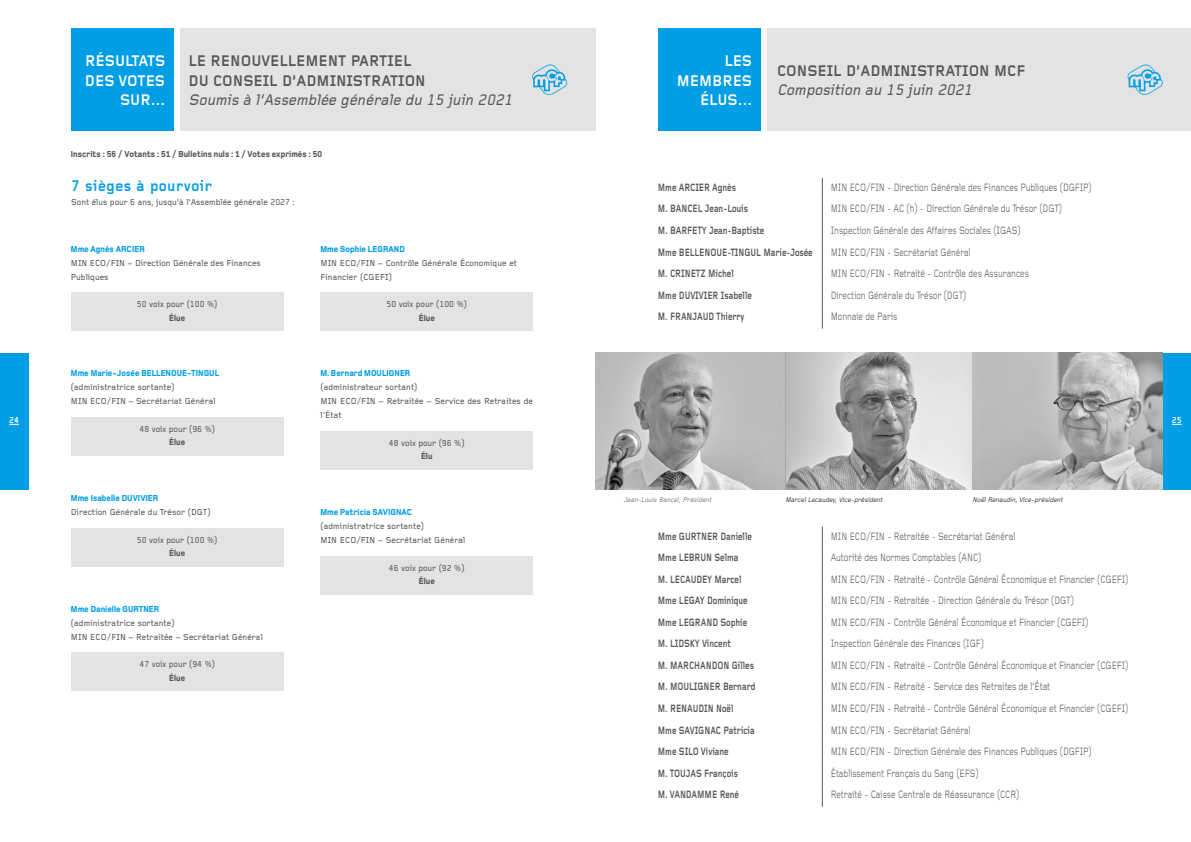
<style>
.page{position:relative;width:1191px;height:842px;background:#fff}
.page>*{position:absolute;margin:0;border:0;box-sizing:border-box;transform-origin:0 0}
.t1{font:700 16px/19.2px "Foundry Gridnik";color:#575756;scale:.9 1}
.t2{font:italic 500 16px "Foundry Gridnik";color:#575756;scale:.9 1}
.t3{font:700 16px/19.2px "Foundry Gridnik";color:#fff;text-align:right;scale:.9 1}
.t4{font:700 16px "Foundry Gridnik";letter-spacing:.03em;color:#009ee4;scale:.9 1}
.t5{font:11px "Foundry Gridnik";letter-spacing:-.01em;color:#575756;scale:.75 1}
.t6{font:700 11px "Foundry Gridnik";letter-spacing:-.01em;color:#575756;scale:.75 1}
.t7{font:500 9px/14px "Foundry Gridnik";letter-spacing:.01em;color:#575756;scale:.9 1}
.t8{font:9px "Foundry Monoline Extra Bold RO";letter-spacing:.01em;color:#009ee4;scale:.9 1}
.t9{font:9px "Foundry Monoline Extra Bold RO";letter-spacing:.01em;color:#575756;scale:.9 1}
.t10{font:700 9px "Foundry Gridnik";color:#fff;scale:.9 1}
.t11{font:italic 7px "Foundry Gridnik";color:#000;scale:.9 1}
.t12{font:italic 7px "Foundry Gridnik";color:#575756;scale:.9 1}
</style>
<div class="page">
<div style="left:1162px;top:353px;width:29px;height:136px;background:#009ee4"></div>
<div style="left:0;top:353px;width:28px;height:136px;background:#009ee4"></div>
<div style="left:767px;top:28px;width:424px;height:103px;background:#e4e3e3"></div>
<svg style="left:1127px;top:64px;width:35px;height:31px"></svg>
<div style="left:71px;top:28px;width:103px;height:103px;background:#009ee4"></div>
<div style="left:658px;top:28px;width:102px;height:103px;background:#009ee4"></div>
<div style="left:180px;top:28px;width:415px;height:103px;background:#e4e3e3"></div>
<svg style="left:532px;top:64px;width:35px;height:31px"></svg>
<img style="left:848px;top:353px;width:124px;height:136px">
<svg style="left:595px;top:353px;width:190px;height:136px;background:#afafae"></svg>
<img style="left:972px;top:353px;width:190px;height:136px">
<svg style="left:822px;top:178px;width:1px;height:151px"></svg>
<svg style="left:822px;top:527px;width:1px;height:280px"></svg>
<img style="left:785px;top:353px;width:63px;height:136px">
<div style="left:71px;top:293px;width:212px;height:38px;background:#e4e3e3"></div>
<div style="left:71px;top:417px;width:212px;height:39px;background:#e4e3e3"></div>
<div style="left:71px;top:528px;width:212px;height:39px;background:#e4e3e3"></div>
<div style="left:71px;top:653px;width:212px;height:38px;background:#e4e3e3"></div>
<div style="left:320px;top:293px;width:213px;height:38px;background:#e4e3e3"></div>
<div style="left:320px;top:431px;width:213px;height:39px;background:#e4e3e3"></div>
<div style="left:320px;top:556px;width:213px;height:39px;background:#e4e3e3"></div>
<h1 class="t3" style="left:85px;top:51px;width:91px">RÉSULTATS<br>DES VOTES<br>SUR…</h1>
<h1 class="t3" style="left:677px;top:51px;width:85px">LES<br>MEMBRES<br>ÉLUS…</h1>
<h1 class="t1" style="left:189px;top:51px;width:265px">LE RENOUVELLEMENT PARTIEL<br>DU CONSEIL D’ADMINISTRATION</h1>
<h1 class="t2" style="left:189px;top:91px;width:365px">Soumis à l’Assemblée générale du 15 juin 2021</h1>
<h1 class="t1" style="left:777px;top:61px;width:277px">CONSEIL D’ADMINISTRATION MCF</h1>
<h1 class="t2" style="left:777px;top:81px;width:222px">Composition au 15 juin 2021</h1>
<p class="t9" style="left:71px;top:150px;width:281px">Inscrits : 56 / Votants : 51 / Bulletins nuls : 1 / Votes exprimés : 50</p>
<h1 class="t4" style="left:71px;top:177px;width:158px">7 sièges à pourvoir</h1>
<p class="t7" style="left:71px;top:195px;width:250px">Sont élus pour 6 ans, jusqu’à l’Assemblée générale 2027 :</p>
<p class="t8" style="left:320px;top:244px;width:95px">Mme Sophie LEGRAND</p>
<p class="t7" style="left:320px;top:256px;width:220px">MIN ECO/FIN – Contrôle Générale Économique et<br>Financier (CGEFI)</p>
<p class="t7" style="left:386px;top:297px;width:91px">50 voix pour (100 %)</p>
<p class="t9" style="left:419px;top:313px;width:19px">Élue</p>
<p class="t8" style="left:71px;top:244px;width:84px">Mme Agnès ARCIER</p>
<p class="t7" style="left:71px;top:256px;width:213px">MIN ECO/FIN – Direction Générale des Finances<br>Publiques</p>
<p class="t7" style="left:137px;top:297px;width:91px">50 voix pour (100 %)</p>
<p class="t9" style="left:169px;top:313px;width:19px">Élue</p>
<p class="t6" style="left:658px;top:181px;width:106px">Mme ARCIER Agnès</p>
<p class="t5" style="left:831px;top:181px;width:349px">MIN ECO/FIN - Direction Générale des Finances Publiques (DGFIP)</p>
<p class="t6" style="left:658px;top:203px;width:122px">M. BANCEL Jean-Louis</p>
<p class="t5" style="left:831px;top:203px;width:310px">MIN ECO/FIN - AC (h) - Direction Générale du Trésor (DGT)</p>
<p class="t6" style="left:658px;top:224px;width:144px">M. BARFETY Jean-Baptiste</p>
<p class="t5" style="left:831px;top:224px;width:254px">Inspection Générale des Affaires Sociales (IGAS)</p>
<p class="t6" style="left:658px;top:246px;width:208px">Mme BELLENOUE-TINGUL Marie-Josée</p>
<p class="t5" style="left:831px;top:246px;width:188px">MIN ECO/FIN - Secrétariat Général</p>
<p class="t6" style="left:658px;top:267px;width:103px">M. CRINETZ Michel</p>
<p class="t5" style="left:831px;top:267px;width:266px">MIN ECO/FIN - Retraité - Contrôle des Assurances</p>
<p class="t6" style="left:658px;top:289px;width:127px">Mme DUVIVIER Isabelle</p>
<p class="t5" style="left:831px;top:289px;width:182px">Direction Générale du Trésor (DGT)</p>
<p class="t6" style="left:658px;top:311px;width:117px">M. FRANJAUD Thierry</p>
<p class="t5" style="left:831px;top:311px;width:90px">Monnaie de Paris</p>
<p class="t8" style="left:320px;top:369px;width:101px">M. Bernard MOULIGNER</p>
<p class="t7" style="left:320px;top:380px;width:238px">(administrateur sortant)<br>MIN ECO/FIN – Retraitée – Service des Retraites de l'État</p>
<p class="t7" style="left:389px;top:436px;width:85px">48 voix pour (96 %)</p>
<p class="t9" style="left:421px;top:452px;width:14px">Élu</p>
<p class="t8" style="left:71px;top:369px;width:166px">Mme Marie-Josée BELLENOUE-TINGUL</p>
<p class="t7" style="left:71px;top:380px;width:163px">(administratrice sortante)<br>MIN ECO/FIN – Secrétariat Général</p>
<p class="t7" style="left:139px;top:422px;width:85px">48 voix pour (96 %)</p>
<p class="t9" style="left:169px;top:438px;width:19px">Élue</p>
<p class="t10" style="left:9px;top:416px;width:12px">24</p>
<p class="t10" style="left:1171px;top:416px;width:12px">25</p>
<p class="t8" style="left:71px;top:494px;width:99px">Mme Isabelle DUVIVIER</p>
<p class="t7" style="left:71px;top:505px;width:157px">Direction Générale du Trésor (DGT)</p>
<p class="t7" style="left:137px;top:533px;width:91px">50 voix pour (100 %)</p>
<p class="t9" style="left:169px;top:549px;width:19px">Élue</p>
<p class="t8" style="left:71px;top:604px;width:100px">Mme Danielle GURTNER</p>
<p class="t7" style="left:71px;top:616px;width:215px">(administratrice sortante)<br>MIN ECO/FIN – Retraitée – Secrétariat Général</p>
<p class="t7" style="left:139px;top:657px;width:85px">47 voix pour (94 %)</p>
<p class="t9" style="left:169px;top:673px;width:19px">Élue</p>
<p class="t8" style="left:320px;top:508px;width:104px">Mme Patricia SAVIGNAC</p>
<p class="t7" style="left:320px;top:519px;width:163px">(administratrice sortante)<br>MIN ECO/FIN – Secrétariat Général</p>
<p class="t7" style="left:389px;top:561px;width:85px">46 voix pour (92 %)</p>
<p class="t9" style="left:419px;top:577px;width:19px">Élue</p>
<p class="t12" style="left:624px;top:496px;width:101px">Jean-Louis Bancel, Président</p>
<p class="t11" style="left:785px;top:496px;width:111px">Marcel Lecaudey,Vice-président</p>
<p class="t11" style="left:972px;top:496px;width:103px">Noël Renaudin,Vice-président</p>
<p class="t6" style="left:658px;top:530px;width:127px">Mme GURTNER Danielle</p>
<p class="t5" style="left:831px;top:530px;width:248px">MIN ECO/FIN - Retraitée - Secrétariat Général</p>
<p class="t6" style="left:658px;top:552px;width:109px">Mme LEBRUN Selma</p>
<p class="t5" style="left:831px;top:552px;width:202px">Autorité des Normes Comptables (ANC)</p>
<p class="t6" style="left:658px;top:573px;width:113px">M. LECAUDEY Marcel</p>
<p class="t5" style="left:831px;top:573px;width:398px">MIN ECO/FIN - Retraité - Contrôle Général Économique et Financier (CGEFI)</p>
<p class="t6" style="left:658px;top:595px;width:121px">Mme LEGAY Dominique</p>
<p class="t5" style="left:831px;top:595px;width:325px">MIN ECO/FIN - Retraitée - Direction Générale du Trésor (DGT)</p>
<p class="t6" style="left:658px;top:616px;width:121px">Mme LEGRAND Sophie</p>
<p class="t5" style="left:831px;top:616px;width:345px">MIN ECO/FIN - Contrôle Général Économique et Financier (CGEFI)</p>
<p class="t6" style="left:658px;top:638px;width:99px">M. LIDSKY Vincent</p>
<p class="t5" style="left:831px;top:638px;width:206px">Inspection Générale des Finances (IGF)</p>
<p class="t6" style="left:658px;top:659px;width:130px">M. MARCHANDON Gilles</p>
<p class="t5" style="left:831px;top:659px;width:398px">MIN ECO/FIN - Retraité - Contrôle Général Économique et Financier (CGEFI)</p>
<p class="t6" style="left:658px;top:681px;width:132px">M. MOULIGNER Bernard</p>
<p class="t5" style="left:831px;top:681px;width:294px">MIN ECO/FIN - Retraité - Service des Retraites de l’État</p>
<p class="t6" style="left:658px;top:702px;width:102px">M. RENAUDIN Noël</p>
<p class="t5" style="left:831px;top:702px;width:398px">MIN ECO/FIN - Retraité - Contrôle Général Économique et Financier (CGEFI)</p>
<p class="t6" style="left:658px;top:724px;width:131px">Mme SAVIGNAC Patricia</p>
<p class="t5" style="left:831px;top:724px;width:188px">MIN ECO/FIN - Secrétariat Général</p>
<p class="t6" style="left:658px;top:745px;width:96px">Mme SILO Viviane</p>
<p class="t5" style="left:831px;top:745px;width:349px">MIN ECO/FIN - Direction Générale des Finances Publiques (DGFIP)</p>
<p class="t6" style="left:658px;top:767px;width:108px">M. TOUJAS François</p>
<p class="t5" style="left:831px;top:767px;width:199px">Établissement Français du Sang (EFS)</p>
<p class="t6" style="left:658px;top:788px;width:110px">M. VANDAMME René</p>
<p class="t5" style="left:831px;top:788px;width:253px">Retraité - Caisse Centrale de Réassurance (CCR)</p>
</div>
